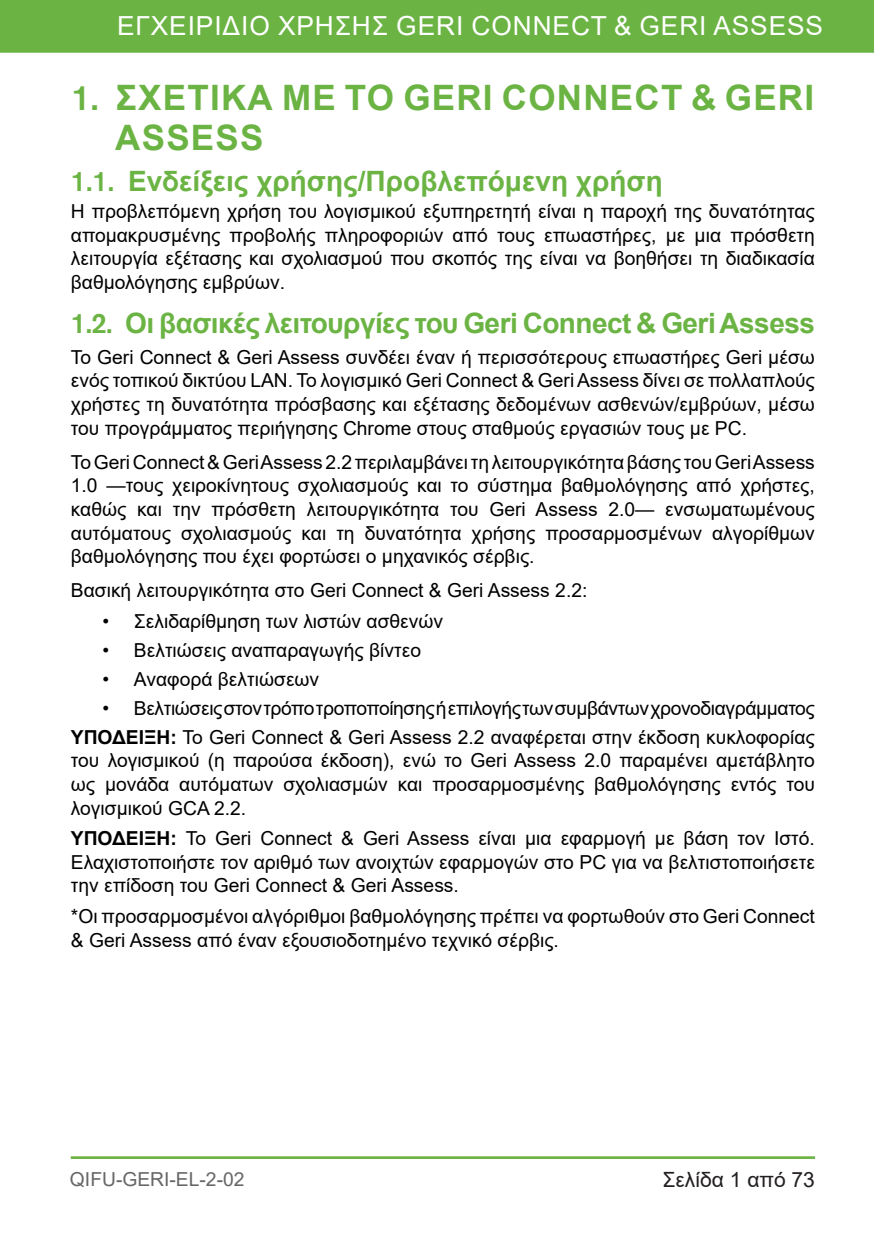
<style>
.page{position:relative;width:874px;height:1241px;background:#fff}
.page>*{position:absolute;margin:0;border:0;box-sizing:border-box;transform-origin:0 0}
.t1{font:700 35px/40.2px "Arial";letter-spacing:.035em;color:#6bb444}
.t2{font:700 28px "Arial";letter-spacing:-.02em;color:#6bb444}
.t3{font:700 28px "Arial";color:#6bb444}
.t4{font:26.25px "Arial";letter-spacing:.035em;color:#fff}
.t5{font:21px "Arial";color:#231f20}
.t6{font:19.25px/23.6px "Arial";color:#000;text-align:justify}
.t7{font:19.25px "Arial";letter-spacing:-.02em;color:#000}
.t8{font:19.25px "Arial";color:#666}
.s1{font-family:"Akzidenz Grotesk Std";font-weight:500}
.s2{font-weight:700}
</style>
<div class="page">
<div style="left:0;top:0;width:873px;height:53px;background:#6bb444"></div>
<hr style="left:71px;top:1156px;width:743px;height:1px;background:#6bb444">
<hr style="left:71px;top:1157px;width:743px;height:1px;background:#6bb444">
<h3 class="t4" style="left:117px;top:7px;width:707px">ΕΓΧΕΙΡΙΔΙΟ ΧΡΗΣΗΣ GERI CONNECT &amp; GERI ASSESS</h3>
<p class="t1" style="left:115px;top:78px;width:700px;text-indent:-44px"><span class="s1">1.</span> ΣΧΕΤΙΚΑ ΜΕ ΤΟ GERI CONNECT &amp; GERI<br>ASSESS</p>
<p class="t3" style="left:71px;top:161px;width:593px"><span class="s1">1.1.</span> Ενδείξεις χρήσης/Προβλεπόμενη χρήση</p>
<p class="t6" style="left:71px;top:199px;width:745px">Η προβλεπόμενη χρήση του λογισμικού εξυπηρετητή είναι η παροχή της δυνατότητας απομακρυσμένης προβολής πληροφοριών από τους επωαστήρες, με μια πρόσθετη λειτουργία εξέτασης και σχολιασμού που σκοπός της είναι να βοηθήσει τη διαδικασία βαθμολόγησης εμβρύων.</p>
<p class="t2" style="left:71px;top:303px;width:745px"><span class="s1">1.2.</span> Οι βασικές λειτουργίες του Geri Connect &amp; Geri Assess</p>
<p class="t6" style="left:71px;top:345px;width:745px">Το Geri Connect &amp; Geri Assess συνδέει έναν ή περισσότερους επωαστήρες Geri μέσω ενός τοπικού δικτύου LAN. Το λογισμικό Geri Connect &amp; Geri Assess δίνει σε πολλαπλούς χρήστες τη δυνατότητα πρόσβασης και εξέτασης δεδομένων ασθενών/εμβρύων, μέσω του προγράμματος περιήγησης Chrome στους σταθμούς εργασιών τους με PC.</p>
<p class="t6" style="left:71px;top:450px;width:745px">Το Geri Connect &amp; Geri Assess 2.2 περιλαμβάνει τη λειτουργικότητα βάσης του Geri Assess 1.0 —τους χειροκίνητους σχολιασμούς και το σύστημα βαθμολόγησης από χρήστες, καθώς και την πρόσθετη λειτουργικότητα του Geri Assess 2.0— ενσωματωμένους αυτόματους σχολιασμούς και τη δυνατότητα χρήσης προσαρμοσμένων αλγορίθμων βαθμολόγησης που έχει φορτώσει ο μηχανικός σέρβις.</p>
<p class="t6" style="left:71px;top:578px;width:518px">Βασική λειτουργικότητα στο Geri Connect &amp; Geri Assess 2.2:</p>
<p class="t6" style="left:102px;top:609px;width:342px">• Σελιδαρίθμηση των λιστών ασθενών</p>
<p class="t6" style="left:102px;top:638px;width:320px">• Βελτιώσεις αναπαραγωγής βίντεο</p>
<p class="t6" style="left:102px;top:667px;width:218px">• Αναφορά βελτιώσεων</p>
<p class="t7" style="left:102px;top:694px;width:713px">• Βελτιώσεις στον τρόπο τροποποίησης ή επιλογής των συμβάντων χρονοδιαγράμματος</p>
<p class="t6" style="left:71px;top:724px;width:745px"><span class="s2">ΥΠΟΔΕΙΞΗ:</span> Το Geri Connect &amp; Geri Assess 2.2 αναφέρεται στην έκδοση κυκλοφορίας του λογισμικού (η παρούσα έκδοση), ενώ το Geri Assess 2.0 παραμένει αμετάβλητο ως μονάδα αυτόματων σχολιασμών και προσαρμοσμένης βαθμολόγησης εντός του λογισμικού GCA 2.2.</p>
<p class="t6" style="left:71px;top:826px;width:745px"><span class="s2">ΥΠΟΔΕΙΞΗ:</span> Το Geri Connect &amp; Geri Assess είναι μια εφαρμογή με βάση τον Ιστό.<br>Ελαχιστοποιήστε τον αριθμό των ανοιχτών εφαρμογών στο PC για να βελτιστοποιήσετε την επίδοση του Geri Connect &amp; Geri Assess.</p>
<p class="t6" style="left:71px;top:904px;width:745px">*Οι προσαρμοσμένοι αλγόριθμοι βαθμολόγησης πρέπει να φορτωθούν στο Geri Connect &amp; Geri Assess από έναν εξουσιοδοτημένο τεχνικό σέρβις.</p>
<p class="t8" style="left:70px;top:1165px;width:176px">QIFU-GERI-EL-2-02</p>
<p class="t5" style="left:662px;top:1164px;width:154px">Σελίδα 1 από 73</p>
</div>
